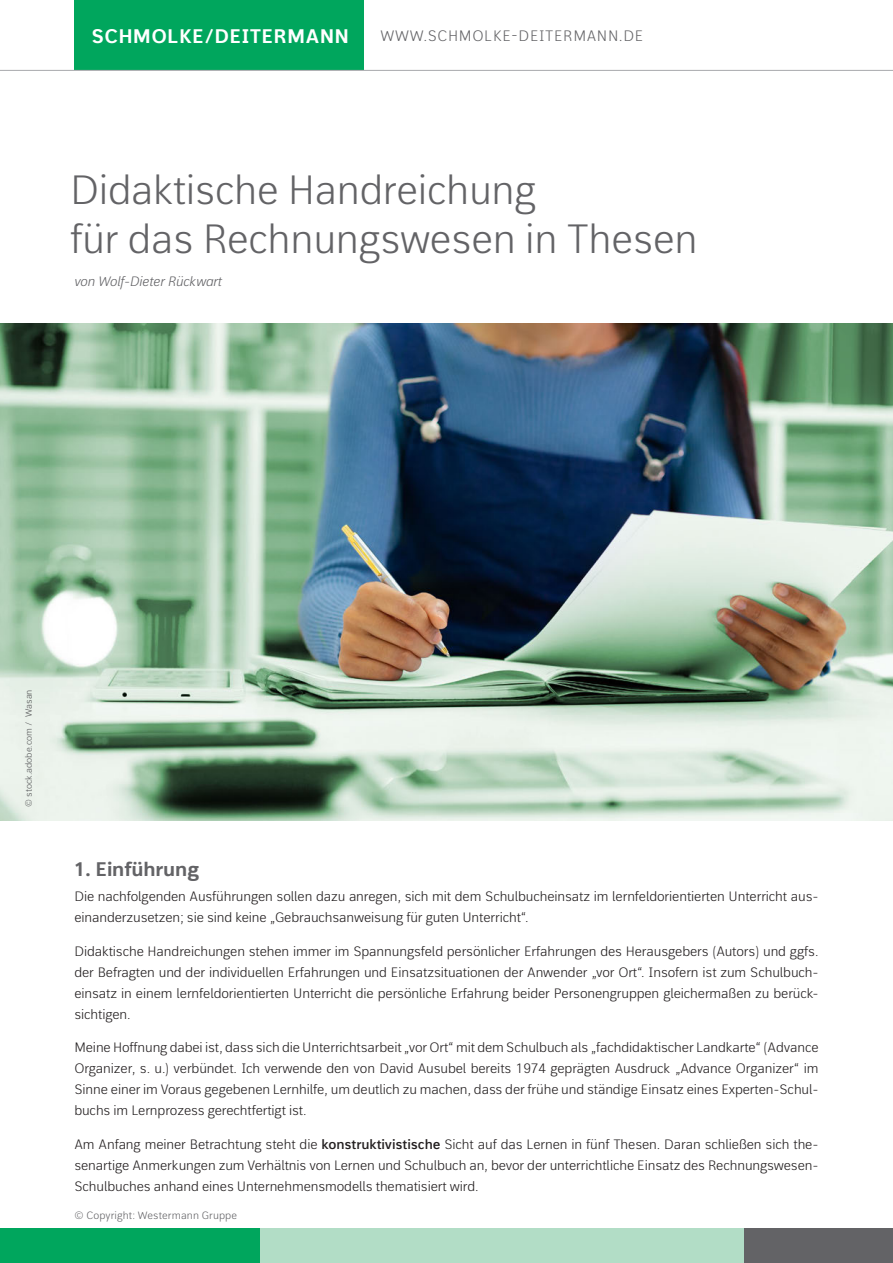
<style>
.page{position:relative;width:893px;height:1263px;background:#fff}
.page>*{position:absolute;margin:0;border:0;box-sizing:border-box;transform-origin:0 0}
.t1{font:300 40.5px/48.6px "bs Thomas Sans 1";letter-spacing:-.01em;color:#636366}
.t2{font:700 19.5px "bs Thomas Sans 1";letter-spacing:.01em;color:#fff}
.t3{font:700 19.5px "bs Thomas Sans 1";letter-spacing:-.01em;color:#636366}
.t4{font:300 15px "bs Thomas Sans 1";letter-spacing:.04em;color:#636366}
.t5{font:300 13.5px/21px "bs Thomas Sans 1";letter-spacing:-.01em;color:#231f20;text-align:justify}
.t6{font:italic 300 13.5px "bs Thomas Sans 1";letter-spacing:-.01em;color:#636366}
.t7{font:300 10.5px "bs Thomas Sans 1";letter-spacing:.01em;color:#636366}
.t8{font:300 9px "bs Thomas Sans 1";color:#57585a}
.s1{font-weight:600}
</style>
<div class="page">
<div style="left:744px;top:1228px;width:149px;height:35px;background:#636366"></div>
<div style="left:74px;top:0;width:290px;height:70px;background:#00a65d"></div>
<hr style="left:0;top:70px;width:893px;height:1px;background:#a8a9ad">
<div style="left:259px;top:1228px;width:485px;height:35px;background:#b2ddc6"></div>
<div style="left:0;top:1228px;width:259px;height:35px;background:#00a65d"></div>
<img style="left:0;top:323px;width:893px;height:498px">
<h2 class="t2" style="left:92px;top:23px;width:259px">SCHMOLKE/DEITERMANN</h2>
<p class="t4" style="left:381px;top:26px;width:264px">WWW.SCHMOLKE-DEITERMANN.DE</p>
<h1 class="t1" style="left:70px;top:169px;width:629px">Didaktische Handreichung<br>für das Rechnungswesen in Thesen</h1>
<p class="t6" style="left:74px;top:273px;width:149px">von Wolf-Dieter Rückwart</p>
<p class="t8" style="left:23px;top:807px;width:119px;rotate:-90deg">© stock.adobe.com / Wasan</p>
<h2 class="t3" style="left:74px;top:856px;width:127px">1. Einführung</h2>
<p class="t5" style="left:74px;top:886px;width:746px">Die nachfolgenden Ausführungen sollen dazu anregen, sich mit dem Schulbucheinsatz im lernfeldorientierten Unterricht aus&shy;einanderzusetzen; sie sind keine „Gebrauchsanweisung für guten Unterricht“.</p>
<p class="t5" style="left:74px;top:941px;width:746px">Didaktische Handreichungen stehen immer im Spannungsfeld persönlicher Erfahrungen des Herausgebers (Autors) und ggfs. der Befragten und der individuellen Erfahrungen und Einsatzsituationen der Anwender „vor Ort“. Insofern ist zum Schulbuch&shy;einsatz in einem lernfeldorientierten Unterricht die persönliche Erfahrung beider Personengruppen gleichermaßen zu berück&shy;sichtigen.</p>
<p class="t5" style="left:74px;top:1038px;width:746px">Meine Hoffnung dabei ist, dass sich die Unterrichtsarbeit „vor Ort“ mit dem Schulbuch als „fachdidaktischer Landkarte“ (Advance Organizer, s. u.) verbündet. Ich verwende den von David Ausubel bereits 1974 geprägten Ausdruck „Advance Organizer“ im Sinne einer im Voraus gegebenen Lernhilfe, um deutlich zu machen, dass der frühe und ständige Einsatz eines Experten-Schul&shy;buchs im Lernprozess gerechtfertigt ist.</p>
<p class="t5" style="left:74px;top:1135px;width:746px">Am Anfang meiner Betrachtung steht die <span class="s1">konstruktivistische</span> Sicht auf das Lernen in fünf Thesen. Daran schließen sich the&shy;senartige Anmerkungen zum Verhältnis von Lernen und Schulbuch an, bevor der unterrichtliche Einsatz des Rechnungswesen-Schulbuches anhand eines Unternehmensmodells thematisiert wird.</p>
<p class="t7" style="left:74px;top:1208px;width:164px">© Copyright: Westermann Gruppe</p>
</div>
